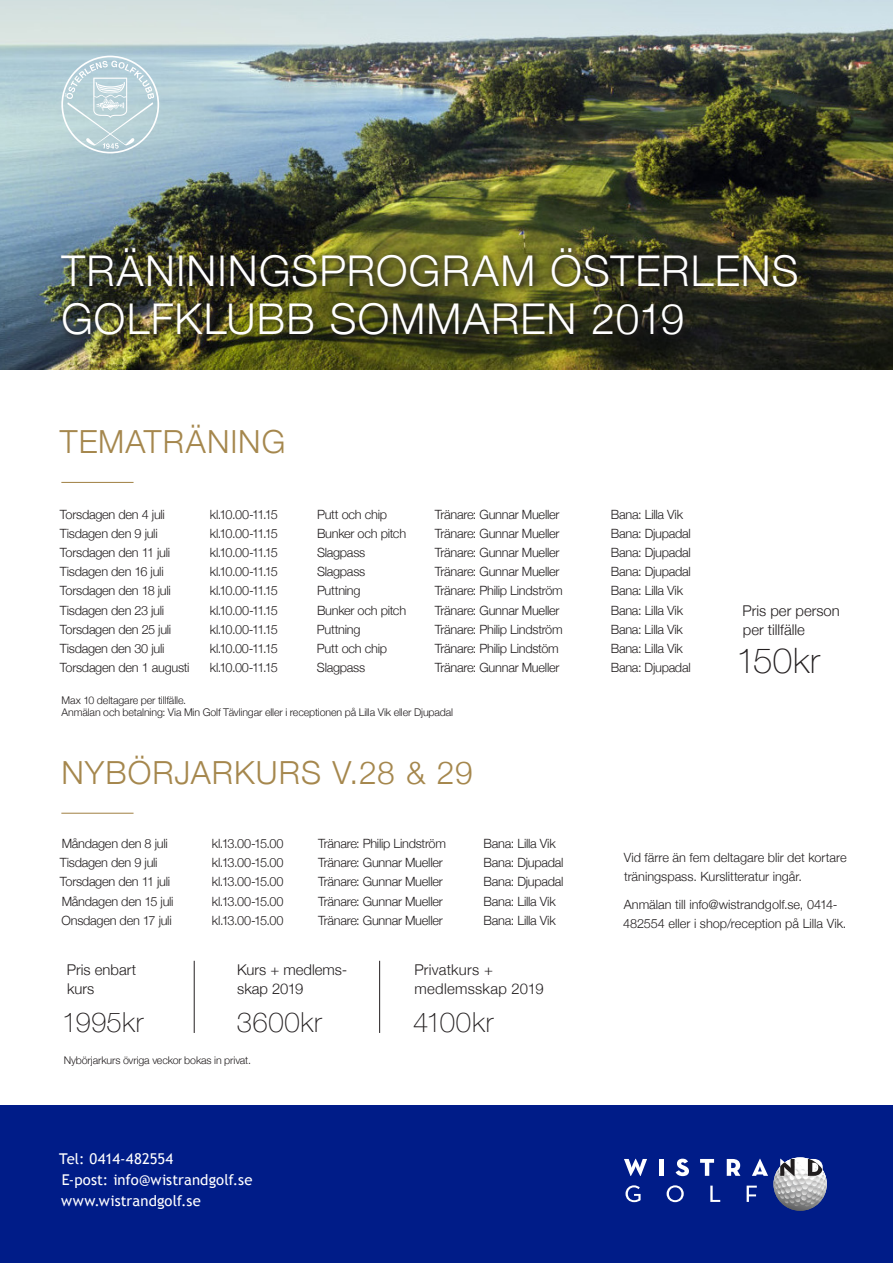
<style>
.page{position:relative;width:893px;height:1263px;background:#fff}
.page>*{position:absolute;margin:0;border:0;box-sizing:border-box;transform-origin:0 0}
.t1{font:300 42.45px/48.8px "Helvetica Neue";letter-spacing:.03em;color:#fff}
.t2{font:100 34.95px "Helvetica Neue";letter-spacing:.015em;color:#231f20}
.t3{font:300 31.8px "Helvetica Neue";letter-spacing:.03em;color:#a5874d}
.t4{font:100 27.6px "Helvetica Neue";letter-spacing:.02em;color:#231f20}
.t5{font:14.85px/21.1px "Trebuchet MS";letter-spacing:.005em;color:#fff}
.t6{font:300 14.85px/19px "Helvetica Neue";color:#231f20}
.t7{font:300 14.85px/19px "Helvetica Neue";letter-spacing:.02em;color:#231f20}
.t8{font:300 12.75px "Helvetica Neue";letter-spacing:-.02em;color:#231f20}
.t9{font:300 12.75px/19px "Helvetica Neue";color:#231f20}
.t10{font:300 10.65px/12.8px "Helvetica Neue";letter-spacing:-.01em;color:#231f20}
</style>
<div class="page">
<img style="left:0;top:0;width:893px;height:370px">
<div style="left:0;top:1105px;width:893px;height:158px;background:#001c88"></div>
<svg style="left:773px;top:1157px;width:54px;height:54px"></svg>
<svg style="left:624px;top:1159px;width:23px;height:17px"></svg>
<div style="left:659px;top:1159px;width:5px;height:17px;background:#fff"></div>
<svg style="left:676px;top:1159px;width:13px;height:17px"></svg>
<svg style="left:700px;top:1159px;width:14px;height:17px"></svg>
<svg style="left:727px;top:1159px;width:13px;height:17px"></svg>
<svg style="left:752px;top:1159px;width:16px;height:17px"></svg>
<svg style="left:625px;top:1185px;width:16px;height:17px"></svg>
<svg style="left:667px;top:1185px;width:17px;height:17px"></svg>
<svg style="left:710px;top:1185px;width:10px;height:17px"></svg>
<svg style="left:747px;top:1185px;width:10px;height:17px"></svg>
<svg style="left:774px;top:1158px;width:52px;height:48px;background:#9b9eac"></svg>
<hr style="left:61px;top:482px;width:73px;height:1px;background:#a5874d">
<hr style="left:61px;top:813px;width:73px;height:1px;background:#a5874d">
<hr style="left:194px;top:961px;width:1px;height:72px;background:#231f20">
<hr style="left:379px;top:961px;width:1px;height:72px;background:#231f20">
<svg style="left:61px;top:56px;width:98px;height:97px;background:#bfd6dc"></svg>
<div style="left:58px;top:244px;width:747px;height:99px;background:#231f20;opacity:.93"></div>
<h1 class="t1" style="left:61px;top:243px;width:739px">TRÄNININGSPROGRAM ÖSTERLENS<br>GOLFKLUBB SOMMAREN 2019</h1>
<h3 class="t3" style="left:60px;top:416px;width:227px">TEMATRÄNING</h3>
<p class="t8" style="left:60px;top:504px;width:107px">Torsdagen den 4 juli</p>
<p class="t8" style="left:210px;top:504px;width:69px">kl.10.00-11.15</p>
<p class="t8" style="left:317px;top:504px;width:72px">Putt och chip</p>
<p class="t8" style="left:435px;top:504px;width:126px">Tränare: Gunnar Mueller</p>
<p class="t8" style="left:611px;top:504px;width:74px">Bana: Lilla Vik</p>
<p class="t8" style="left:60px;top:523px;width:99px">Tisdagen den 9 juli</p>
<p class="t8" style="left:210px;top:523px;width:69px">kl.10.00-11.15</p>
<p class="t8" style="left:317px;top:523px;width:91px">Bunker och pitch</p>
<p class="t8" style="left:435px;top:523px;width:126px">Tränare: Gunnar Mueller</p>
<p class="t8" style="left:611px;top:523px;width:81px">Bana: Djupadal</p>
<p class="t8" style="left:60px;top:542px;width:112px">Torsdagen den 11 juli</p>
<p class="t8" style="left:210px;top:542px;width:69px">kl.10.00-11.15</p>
<p class="t8" style="left:317px;top:542px;width:50px">Slagpass</p>
<p class="t8" style="left:435px;top:542px;width:126px">Tränare: Gunnar Mueller</p>
<p class="t8" style="left:611px;top:542px;width:81px">Bana: Djupadal</p>
<p class="t8" style="left:60px;top:561px;width:105px">Tisdagen den 16 juli</p>
<p class="t8" style="left:210px;top:561px;width:69px">kl.10.00-11.15</p>
<p class="t8" style="left:317px;top:561px;width:50px">Slagpass</p>
<p class="t8" style="left:435px;top:561px;width:126px">Tränare: Gunnar Mueller</p>
<p class="t8" style="left:611px;top:561px;width:81px">Bana: Djupadal</p>
<p class="t8" style="left:60px;top:581px;width:112px">Torsdagen den 18 juli</p>
<p class="t8" style="left:210px;top:581px;width:69px">kl.10.00-11.15</p>
<p class="t8" style="left:317px;top:581px;width:45px">Puttning</p>
<p class="t8" style="left:435px;top:581px;width:129px">Tränare: Philip Lindström</p>
<p class="t8" style="left:611px;top:581px;width:74px">Bana: Lilla Vik</p>
<p class="t8" style="left:60px;top:600px;width:106px">Tisdagen den 23 juli</p>
<p class="t8" style="left:210px;top:600px;width:69px">kl.10.00-11.15</p>
<p class="t8" style="left:317px;top:600px;width:91px">Bunker och pitch</p>
<p class="t8" style="left:435px;top:600px;width:126px">Tränare: Gunnar Mueller</p>
<p class="t8" style="left:611px;top:600px;width:74px">Bana: Lilla Vik</p>
<p class="t8" style="left:60px;top:619px;width:113px">Torsdagen den 25 juli</p>
<p class="t8" style="left:210px;top:619px;width:69px">kl.10.00-11.15</p>
<p class="t8" style="left:317px;top:619px;width:45px">Puttning</p>
<p class="t8" style="left:435px;top:619px;width:129px">Tränare: Philip Lindström</p>
<p class="t8" style="left:611px;top:619px;width:74px">Bana: Lilla Vik</p>
<p class="t8" style="left:60px;top:638px;width:106px">Tisdagen den 30 juli</p>
<p class="t8" style="left:210px;top:638px;width:69px">kl.10.00-11.15</p>
<p class="t8" style="left:317px;top:638px;width:72px">Putt och chip</p>
<p class="t8" style="left:435px;top:638px;width:126px">Tränare: Philip Lindstöm</p>
<p class="t8" style="left:611px;top:638px;width:74px">Bana: Lilla Vik</p>
<p class="t8" style="left:60px;top:657px;width:131px">Torsdagen den 1 augusti</p>
<p class="t8" style="left:210px;top:657px;width:69px">kl.10.00-11.15</p>
<p class="t8" style="left:317px;top:657px;width:50px">Slagpass</p>
<p class="t8" style="left:435px;top:657px;width:126px">Tränare: Gunnar Mueller</p>
<p class="t8" style="left:611px;top:657px;width:81px">Bana: Djupadal</p>
<p class="t10" style="left:62px;top:693px;width:393px">Max 10 deltagare per tillfälle.<br>Anmälan och betalning: Via Min Golf Tävlingar eller i receptionen på Lilla Vik eller Djupadal</p>
<h3 class="t3" style="left:61px;top:747px;width:413px">NYBÖRJARKURS V.28 &amp; 29</h3>
<p class="t6" style="left:742px;top:600px;width:99px">Pris per person per tillfälle</p>
<h2 class="t2" style="left:736px;top:634px;width:85px">150kr</h2>
<p class="t8" style="left:62px;top:833px;width:108px">Måndagen den 8 juli</p>
<p class="t8" style="left:212px;top:833px;width:73px">kl.13.00-15.00</p>
<p class="t8" style="left:318px;top:833px;width:129px">Tränare: Philip Lindström</p>
<p class="t8" style="left:483px;top:833px;width:74px">Bana: Lilla Vik</p>
<p class="t8" style="left:60px;top:852px;width:99px">Tisdagen den 9 juli</p>
<p class="t8" style="left:212px;top:852px;width:73px">kl.13.00-15.00</p>
<p class="t8" style="left:318px;top:852px;width:126px">Tränare: Gunnar Mueller</p>
<p class="t8" style="left:483px;top:852px;width:81px">Bana: Djupadal</p>
<p class="t8" style="left:60px;top:872px;width:112px">Torsdagen den 11 juli</p>
<p class="t8" style="left:212px;top:872px;width:73px">kl.13.00-15.00</p>
<p class="t8" style="left:318px;top:872px;width:126px">Tränare: Gunnar Mueller</p>
<p class="t8" style="left:483px;top:872px;width:81px">Bana: Djupadal</p>
<p class="t8" style="left:62px;top:891px;width:113px">Måndagen den 15 juli</p>
<p class="t8" style="left:212px;top:891px;width:73px">kl.13.00-15.00</p>
<p class="t8" style="left:318px;top:891px;width:126px">Tränare: Gunnar Mueller</p>
<p class="t8" style="left:483px;top:891px;width:74px">Bana: Lilla Vik</p>
<p class="t8" style="left:62px;top:910px;width:112px">Onsdagen den 17 juli</p>
<p class="t8" style="left:212px;top:910px;width:73px">kl.13.00-15.00</p>
<p class="t8" style="left:318px;top:910px;width:126px">Tränare: Gunnar Mueller</p>
<p class="t8" style="left:483px;top:910px;width:74px">Bana: Lilla Vik</p>
<p class="t6" style="left:67px;top:959px;width:71px">Pris enbart kurs</p>
<h3 class="t4" style="left:62px;top:1001px;width:83px">1995kr</h3>
<p class="t6" style="left:237px;top:959px;width:112px">Kurs + medlems&shy;skap 2019</p>
<h3 class="t4" style="left:237px;top:1001px;width:87px">3600kr</h3>
<p class="t10" style="left:64px;top:1052px;width:189px">Nybörjarkurs övriga veckor bokas in privat.</p>
<p class="t5" style="left:59px;top:1148px;width:195px">Tel: 0414-482554<br>E-post: info@wistrandgolf.se www.wistrandgolf.se</p>
<p class="t7" style="left:414px;top:959px;width:131px">Privatkurs + medlemsskap 2019</p>
<h3 class="t4" style="left:413px;top:1001px;width:82px">4100kr</h3>
<p class="t9" style="left:624px;top:847px;width:224px">Vid färre än fem deltagare blir det kortare träningspass. Kurslitteratur ingår.</p>
<p class="t9" style="left:623px;top:894px;width:225px">Anmälan till info@wistrandgolf.se, 0414-<br>482554 eller i shop/reception på Lilla Vik.</p>
</div>
